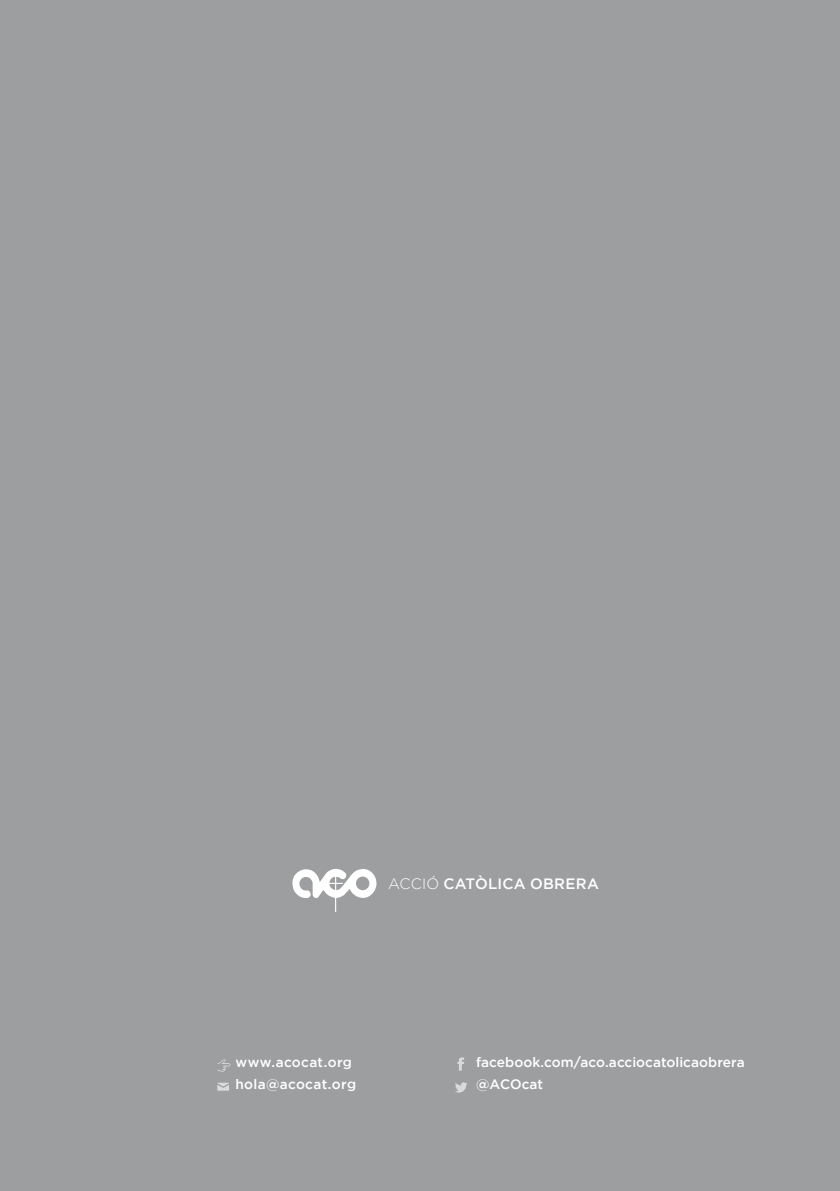
<style>
.page{position:relative;width:840px;height:1191px;background:#fff}
.page>*{position:absolute;margin:0;border:0;box-sizing:border-box;transform-origin:0 0}
.t1{font:500 15px "Gotham";letter-spacing:.02em;color:#fff}
.t2{font:500 13.6px/21.6px "Gotham";letter-spacing:.005em;color:#fff}
.t3{font:500 13.6px/21.6px "Gotham";letter-spacing:.025em;color:#fff}
.s1{font-weight:300}
</style>
<div class="page">
<div style="left:0;top:0;width:839px;height:1191px;background:#9c9e9f"></div>
<svg style="left:292px;top:868px;width:84px;height:44px"></svg>
<svg style="left:217px;top:1082px;width:12px;height:8px"></svg>
<svg style="left:217px;top:1059px;width:13px;height:12px"></svg>
<svg style="left:457px;top:1057px;width:7px;height:13px"></svg>
<svg style="left:455px;top:1082px;width:12px;height:10px"></svg>
<p class="t1" style="left:388px;top:875px;width:212px"><span class="s1">ACCIÓ</span> CATÒLICA OBRERA</p>
<p class="t3" style="left:235px;top:1051px;width:122px">www.acocat.org hola@acocat.org</p>
<p class="t2" style="left:476px;top:1051px;width:270px">facebook.com/aco.acciocatolicaobrera @ACOcat</p>
</div>
